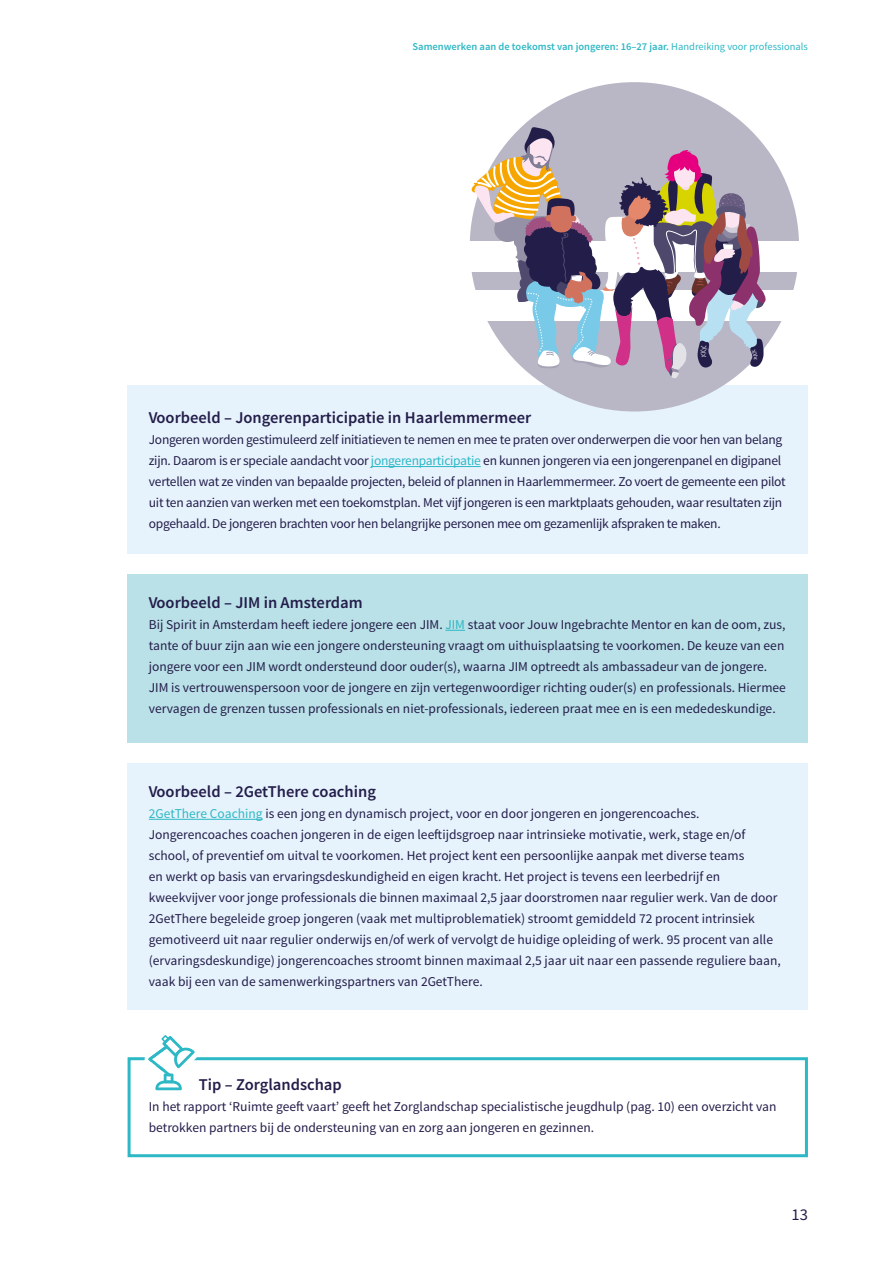
<style>
.page{position:relative;width:893px;height:1263px;background:#fff}
.page>*{position:absolute;margin:0;border:0;box-sizing:border-box;transform-origin:0 0}
.t1{font:600 16.5px "Source Sans Pro";color:#231d4a}
.t2{font:16.5px "Source Sans Pro";color:#231d4a}
.t3{font:13.5px/21px "Source Sans Pro";color:#231d4a}
.t4{font:13.5px/21px "Source Sans Pro";letter-spacing:-.02em;color:#231d4a}
.t5{font:600 10.5px "Source Sans Pro";color:#2db8c5}
.s1{font-weight:400}
.s2{color:#2db8c5}
</style>
<div class="page">
<div style="left:128px;top:385px;width:680px;height:168px;background:#e6f3fc"></div>
<hr style="left:371px;top:466px;width:110px;height:1px;background:#2db8c5">
<div style="left:128px;top:763px;width:680px;height:247px;background:#e6f3fc"></div>
<hr style="left:149px;top:819px;width:114px;height:1px;background:#2db8c5">
<div style="left:128px;top:574px;width:680px;height:168px;background:#bae1e7"></div>
<svg style="left:445px;top:630px;width:20px;height:1px"></svg>
<div style="left:470px;top:82px;width:329px;height:329px;background:#b9b7c5;border-radius:50%"></div>
<div style="left:466px;top:290px;width:366px;height:31px;background:#fff"></div>
<div style="left:466px;top:241px;width:367px;height:31px;background:#fff"></div>
<svg style="left:471px;top:127px;width:296px;height:251px"></svg>
<div style="left:128px;top:1057px;width:680px;height:100px;border:3px solid #2db8c5"></div>
<svg style="left:142px;top:1035px;width:60px;height:56px"></svg>
<p class="t5" style="left:412px;top:40px;width:397px">Samenwerken aan de toekomst van jongeren: 16–27 jaar. <span class="s1">Handreiking voor professionals</span></p>
<p class="t1" style="left:149px;top:407px;width:384px">Voorbeeld – Jongerenparticipatie in Haarlemmermeer</p>
<p class="t4" style="left:149px;top:429px;width:638px">Jongeren worden gestimuleerd zelf initiatieven te nemen en mee te praten over onderwerpen die voor hen van belang zijn. Daarom is er speciale aandacht voor <span class="s2">jongerenparticipatie</span> en kunnen jongeren via een jongerenpanel en digipanel vertellen wat ze vinden van bepaalde projecten, beleid of plannen in Haarlemmermeer. Zo voert de gemeente een pilot uit ten aanzien van werken met een toekomstplan. Met vijf jongeren is een marktplaats gehouden, waar resultaten zijn opgehaald. De jongeren brachten voor hen belangrijke personen mee om gezamenlijk afspraken te maken.</p>
<p class="t1" style="left:149px;top:592px;width:215px">Voorbeeld – JIM in Amsterdam</p>
<p class="t3" style="left:149px;top:614px;width:639px">Bij Spirit in Amsterdam heeft iedere jongere een JIM. <span class="s2">JIM</span> staat voor Jouw Ingebrachte Mentor en kan de oom, zus, tante of buur zijn aan wie een jongere ondersteuning vraagt om uithuisplaatsing te voorkomen. De keuze van een jongere voor een JIM wordt ondersteund door ouder(s), waarna JIM optreedt als ambassadeur van de jongere.<br>JIM is vertrouwenspersoon voor de jongere en zijn vertegenwoordiger richting ouder(s) en professionals. Hiermee vervagen de grenzen tussen professionals en niet-professionals, iedereen praat mee en is een mededeskundige.</p>
<p class="t1" style="left:149px;top:781px;width:229px">Voorbeeld – 2GetThere coaching</p>
<p class="t3" style="left:149px;top:803px;width:633px"><span class="s2">2GetThere Coaching</span> is een jong en dynamisch project, voor en door jongeren en jongerencoaches.<br>Jongerencoaches coachen jongeren in de eigen leeftijdsgroep naar intrinsieke motivatie, werk, stage en/of school, of preventief om uitval te voorkomen. Het project kent een persoonlijke aanpak met diverse teams<br>en werkt op basis van ervaringsdeskundigheid en eigen kracht. Het project is tevens een leerbedrijf en kweekvijver voor jonge professionals die binnen maximaal 2,5 jaar doorstromen naar regulier werk. Van de door 2GetThere begeleide groep jongeren (vaak met multiproblematiek) stroomt gemiddeld 72 procent intrinsiek gemotiveerd uit naar regulier onderwijs en/of werk of vervolgt de huidige opleiding of werk. 95 procent van alle (ervaringsdeskundige) jongerencoaches stroomt binnen maximaal 2,5 jaar uit naar een passende reguliere baan, vaak bij een van de samenwerkingspartners van 2GetThere.</p>
<p class="t1" style="left:199px;top:1074px;width:145px">Tip – Zorglandschap</p>
<p class="t3" style="left:149px;top:1097px;width:629px">In het rapport ‘Ruimte geeft vaart’ geeft het Zorglandschap specialistische jeugdhulp (pag. 10) een overzicht van betrokken partners bij de ondersteuning van en zorg aan jongeren en gezinnen.</p>
<p class="t2" style="left:791px;top:1205px;width:18px">13</p>
</div>
